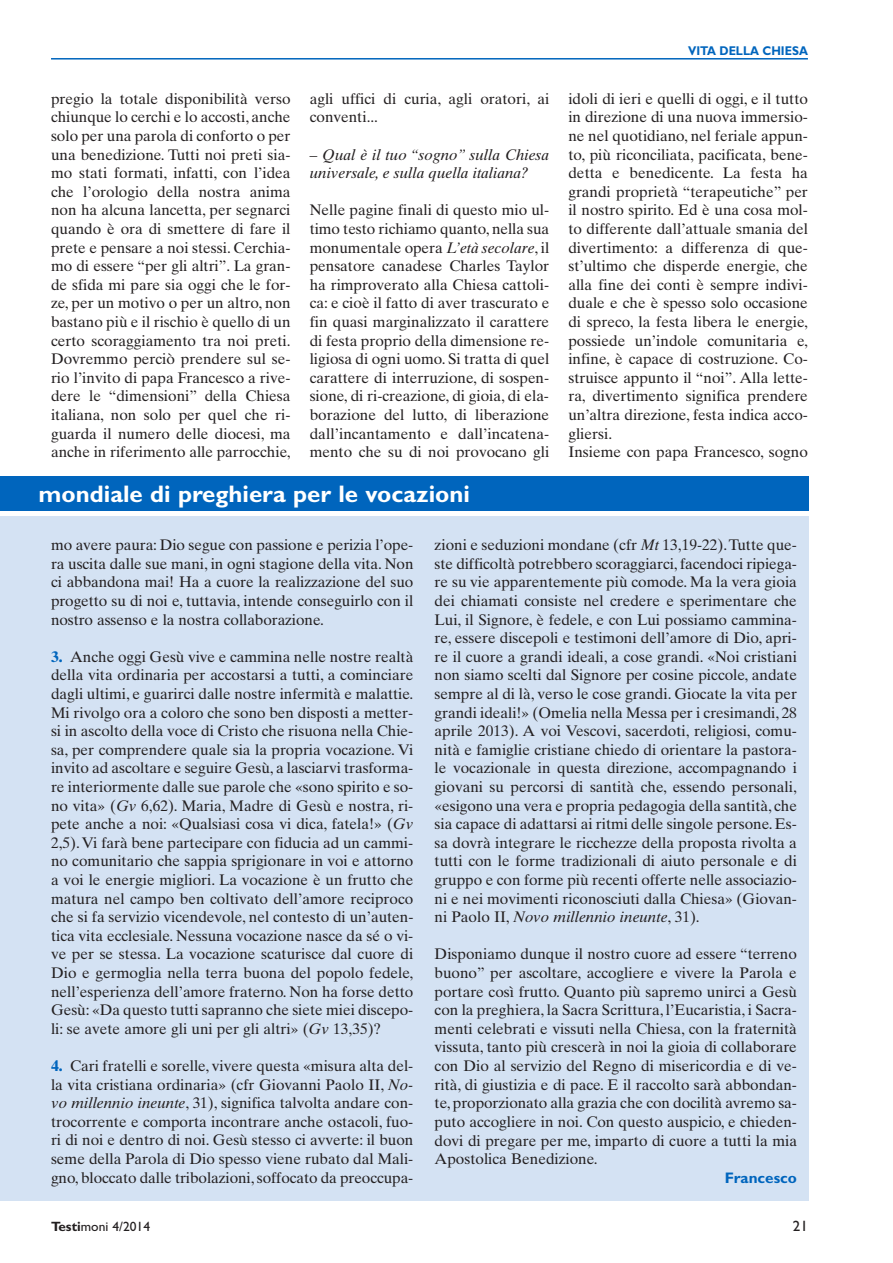
<style>
.page{position:relative;width:893px;height:1263px;background:#fff}
.page>*{position:absolute;margin:0;border:0;box-sizing:border-box;transform-origin:0 0}
.t1{font:700 24px "Gill Sans";color:#fff}
.t2{font:15.3px/18.6px "Times Ten";color:#231f20;text-align:justify}
.t3{font:italic 15.3px/18.6px "Times Ten";color:#231f20}
.t4{font:700 15.3px "Gill Sans";color:#0065bd}
.t5{font:15px "Gill Sans";color:#231f20}
.t6{font:13.5px "Gill Sans";color:#231f20}
.t7{font:700 12.75px "Gill Sans";color:#0065bd;scale:.9 1}
.s1{font-style:italic}
.s2{font-weight:700;color:#0065bd}
.s3{font-weight:700}
</style>
<div class="page">
<hr style="left:51px;top:58px;width:757px;height:2px;background:#0065bd">
<div style="left:0;top:516px;width:808px;height:685px;background:#d4e2f3"></div>
<div style="left:0;top:476px;width:808px;height:34px;background:#0065bd"></div>
<p class="t2" style="left:51px;top:91px;width:241px">pregio la totale disponibilità verso chiunque lo cerchi e lo accosti, anche solo per una parola di conforto o per una benedizione. Tutti noi preti sia&shy;mo stati formati, infatti, con l’idea che l’orologio della nostra anima non ha alcuna lancetta, per segnarci quando è ora di smettere di fare il prete e pensare a noi stessi. Cerchia&shy;mo di essere “per gli altri”. La gran&shy;de sfida mi pare sia oggi che le for&shy;ze, per un motivo o per un altro, non bastano più e il rischio è quello di un certo scoraggiamento tra noi preti.<br>Dovremmo perciò prendere sul se&shy;rio l’invito di papa Francesco a rive&shy;dere le “dimensioni” della Chiesa italiana, non solo per quel che ri&shy;guarda il numero delle diocesi, ma anche in riferimento alle parrocchie,</p>
<p class="t2" style="left:310px;top:91px;width:241px">agli uffici di curia, agli oratori, ai conventi...</p>
<p class="t3" style="left:310px;top:147px;width:241px">– Qual è il tuo “sogno” sulla Chiesa universale, e sulla quella italiana?</p>
<p class="t2" style="left:310px;top:202px;width:241px">Nelle pagine finali di questo mio ul&shy;timo testo richiamo quanto, nella sua monumentale opera <span class="s1">L’età secolare</span>, il pensatore canadese Charles Taylor ha rimproverato alla Chiesa cattoli&shy;ca: e cioè il fatto di aver trascurato e fin quasi marginalizzato il carattere di festa proprio della dimensione re&shy;ligiosa di ogni uomo. Si tratta di quel carattere di interruzione, di sospen&shy;sione, di ri-creazione, di gioia, di ela&shy;borazione del lutto, di liberazione dall’incantamento e dall’incatena&shy;mento che su di noi provocano gli</p>
<p class="t7" style="left:688px;top:46px;width:135px">VITA DELLA CHIESA</p>
<p class="t2" style="left:568px;top:91px;width:241px;text-align:left">idoli di ieri e quelli di oggi, e il tutto in direzione di una nuova immersio&shy;ne nel quotidiano, nel feriale appun&shy;to, più riconciliata, pacificata, bene&shy;detta e benedicente. La festa ha grandi proprietà “terapeutiche” per il nostro spirito. Ed è una cosa mol&shy;to differente dall’attuale smania del divertimento: a differenza di que&shy;st’ultimo che disperde energie, che alla fine dei conti è sempre indivi&shy;duale e che è spesso solo occasione di spreco, la festa libera le energie, possiede un’indole comunitaria e, infine, è capace di costruzione. Co&shy;struisce appunto il “noi”. Alla lette&shy;ra, divertimento significa prendere un’altra direzione, festa indica acco&shy;gliersi.<br>Insieme con papa Francesco, sogno</p>
<h1 class="t1" style="left:39px;top:485px;width:433px">mondiale di preghiera per le vocazioni</h1>
<p class="t2" style="left:51px;top:537px;width:364px">mo avere paura: Dio segue con passione e perizia l’ope&shy;ra uscita dalle sue mani, in ogni stagione della vita. Non ci abbandona mai! Ha a cuore la realizzazione del suo progetto su di noi e, tuttavia, intende conseguirlo con il nostro assenso e la nostra collaborazione.</p>
<p class="t2" style="left:51px;top:649px;width:364px"><span class="s2">3.</span> Anche oggi Gesù vive e cammina nelle nostre realtà della vita ordinaria per accostarsi a tutti, a cominciare dagli ultimi, e guarirci dalle nostre infermità e malattie.<br>Mi rivolgo ora a coloro che sono ben disposti a metter&shy;si in ascolto della voce di Cristo che risuona nella Chie&shy;sa, per comprendere quale sia la propria vocazione. Vi invito ad ascoltare e seguire Gesù, a lasciarvi trasforma&shy;re interiormente dalle sue parole che «sono spirito e so&shy;no vita» (<span class="s1">Gv</span> 6,62). Maria, Madre di Gesù e nostra, ri&shy;pete anche a noi: «Qualsiasi cosa vi dica, fatela!» (<span class="s1">Gv </span>2,5). Vi farà bene partecipare con fiducia ad un cammi&shy;no comunitario che sappia sprigionare in voi e attorno a voi le energie migliori. La vocazione è un frutto che matura nel campo ben coltivato dell’amore reciproco che si fa servizio vicendevole, nel contesto di un’auten&shy;tica vita ecclesiale. Nessuna vocazione nasce da sé o vi&shy;ve per se stessa. La vocazione scaturisce dal cuore di Dio e germoglia nella terra buona del popolo fedele, nell’esperienza dell’amore fraterno. Non ha forse detto Gesù: «Da questo tutti sapranno che siete miei discepo&shy;li: se avete amore gli uni per gli altri» (<span class="s1">Gv</span> 13,35)?</p>
<p class="t2" style="left:51px;top:1058px;width:364px"><span class="s2">4.</span> Cari fratelli e sorelle, vivere questa «misura alta del&shy;la vita cristiana ordinaria» (cfr Giovanni Paolo II, <span class="s1">No&shy;vo millennio ineunte</span>, 31), significa talvolta andare con&shy;trocorrente e comporta incontrare anche ostacoli, fuo&shy;ri di noi e dentro di noi. Gesù stesso ci avverte: il buon seme della Parola di Dio spesso viene rubato dal Mali&shy;gno, bloccato dalle tribolazioni, soffocato da preoccupa-</p>
<p class="t2" style="left:435px;top:537px;width:364px">zioni e seduzioni mondane (cfr <span class="s1">Mt</span> 13,19-22). Tutte que&shy;ste difficoltà potrebbero scoraggiarci, facendoci ripiega&shy;re su vie apparentemente più comode. Ma la vera gioia dei chiamati consiste nel credere e sperimentare che Lui, il Signore, è fedele, e con Lui possiamo cammina&shy;re, essere discepoli e testimoni dell’amore di Dio, apri&shy;re il cuore a grandi ideali, a cose grandi. «Noi cristiani non siamo scelti dal Signore per cosine piccole, andate sempre al di là, verso le cose grandi. Giocate la vita per grandi ideali!» (Omelia nella Messa per i cresimandi, 28 aprile 2013). A voi Vescovi, sacerdoti, religiosi, comu&shy;nità e famiglie cristiane chiedo di orientare la pastora&shy;le vocazionale in questa direzione, accompagnando i giovani su percorsi di santità che, essendo personali, «esigono una vera e propria pedagogia della santità, che sia capace di adattarsi ai ritmi delle singole persone. Es&shy;sa dovrà integrare le ricchezze della proposta rivolta a tutti con le forme tradizionali di aiuto personale e di gruppo e con forme più recenti offerte nelle associazio&shy;ni e nei movimenti riconosciuti dalla Chiesa» (Giovan&shy;ni Paolo II, <span class="s1">Novo millennio ineunte</span>, 31).</p>
<p class="t2" style="left:435px;top:946px;width:364px">Disponiamo dunque il nostro cuore ad essere “terreno buono” per ascoltare, accogliere e vivere la Parola e portare così frutto. Quanto più sapremo unirci a Gesù con la preghiera, la Sacra Scrittura, l’Eucaristia, i Sacra&shy;menti celebrati e vissuti nella Chiesa, con la fraternità vissuta, tanto più crescerà in noi la gioia di collaborare con Dio al servizio del Regno di misericordia e di ve&shy;rità, di giustizia e di pace. E il raccolto sarà abbondan&shy;te, proporzionato alla grazia che con docilità avremo sa&shy;puto accogliere in noi. Con questo auspicio, e chieden&shy;dovi di pregare per me, imparto di cuore a tutti la mia Apostolica Benedizione.</p>
<p class="t4" style="left:725px;top:1172px;width:74px">Francesco</p>
<p class="t6" style="left:51px;top:1222px;width:101px"><span class="s3">Testi</span>moni 4/2014</p>
<p class="t5" style="left:793px;top:1221px;width:16px">21</p>
</div>
